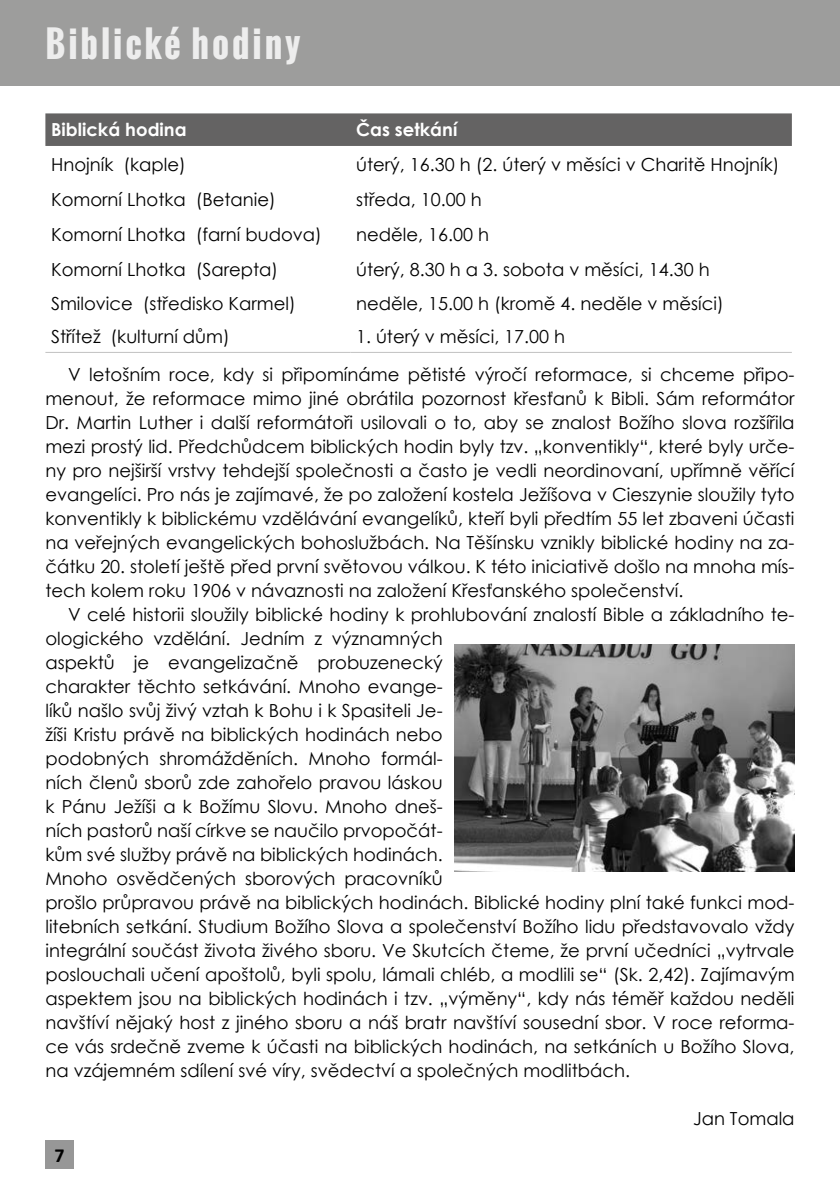
<style>
.page{position:relative;width:840px;height:1191px;background:#fff}
.page>*{position:absolute;margin:0;border:0;box-sizing:border-box;transform-origin:0 0}
.t1{font:700 36px "Oswald";letter-spacing:.08em;color:#ededed}
.t2{font:700 20px "Calibri";color:#000}
.t3{font:18px/24px "Century Gothic";color:#000;text-align:justify}
.t4{font:700 18px "Century Gothic";color:#fff}
</style>
<div class="page">
<div style="left:45px;top:1140px;width:29px;height:28px;background:#979797"></div>
<div style="left:0;top:0;width:839px;height:85px;background:#9d9d9c"></div>
<div style="left:45px;top:113px;width:746px;height:33px;background:#646363"></div>
<hr style="left:45px;top:352px;width:305px;height:1px;background:#c1c1c1">
<hr style="left:350px;top:352px;width:441px;height:1px;background:#c1c1c1">
<img style="left:454px;top:644px;width:340px;height:227px">
<h1 class="t1" style="left:45px;top:17px;width:256px">Biblické hodiny</h1>
<p class="t4" style="left:51px;top:116px;width:137px">Biblická hodina</p>
<p class="t4" style="left:356px;top:116px;width:103px">Čas setkání</p>
<p class="t3" style="left:51px;top:152px;width:136px">Hnojník (kaple)</p>
<p class="t3" style="left:356px;top:152px;width:424px">úterý, 16.30 h (2. úterý v měsíci v Charitě Hnojník)</p>
<p class="t3" style="left:51px;top:187px;width:226px">Komorní Lhotka (Betanie)</p>
<p class="t3" style="left:356px;top:187px;width:127px">středa, 10.00 h</p>
<p class="t3" style="left:51px;top:222px;width:272px">Komorní Lhotka (farní budova)</p>
<p class="t3" style="left:356px;top:222px;width:134px">neděle, 16.00 h</p>
<p class="t3" style="left:51px;top:257px;width:228px">Komorní Lhotka (Sarepta)</p>
<p class="t3" style="left:356px;top:257px;width:355px">úterý, 8.30 h a 3. sobota v měsíci, 14.30 h</p>
<p class="t3" style="left:51px;top:291px;width:246px">Smilovice (středisko Karmel)</p>
<p class="t3" style="left:356px;top:291px;width:369px">neděle, 15.00 h (kromě 4. neděle v měsíci)</p>
<p class="t3" style="left:51px;top:324px;width:180px">Střítež (kulturní dům)</p>
<p class="t3" style="left:356px;top:324px;width:210px">1. úterý v měsíci, 17.00 h</p>
<p class="t3" style="left:45px;top:362px;width:750px;text-indent:23px">V letošním roce, kdy si připomínáme pětisté výročí reformace, si chceme připo&shy;menout, že reformace mimo jiné obrátila pozornost křesťanů k Bibli. Sám reformátor Dr. Martin Luther i další reformátoři usilovali o to, aby se znalost Božího slova rozšířila mezi prostý lid. Předchůdcem biblických hodin byly tzv. „konventikly“, které byly urče&shy;ny pro nejširší vrstvy tehdejší společnosti a často je vedli neordinovaní, upřímně věřící evangelíci. Pro nás je zajímavé, že po založení kostela Ježíšova v Cieszynie sloužily tyto konventikly k biblickému vzdělávání evangelíků, kteří byli předtím 55 let zbaveni účasti na veřejných evangelických bohoslužbách. Na Těšínsku vznikly biblické hodiny na za&shy;čátku 20. století ještě před první světovou válkou. K této iniciativě došlo na mnoha mís&shy;tech kolem roku 1906 v návaznosti na založení Křesťanského společenství.</p>
<p class="t3" style="left:45px;top:602px;width:750px;text-align:left;text-indent:23px">V celé historii sloužily biblické hodiny k prohlubování znalostí Bible a základního te&shy;ologického vzdělání. Jedním z významných<br>aspektů je evangelizačně probuzenecký<br>charakter těchto setkávání. Mnoho evange-<br>líků našlo svůj živý vztah k Bohu i k Spasiteli Je-<br>žíši Kristu právě na biblických hodinách nebo<br>podobných shromážděních. Mnoho formál-<br>ních členů sborů zde zahořelo pravou láskou<br>k Pánu Ježíši a k Božímu Slovu. Mnoho dneš-<br>ních pastorů naší církve se naučilo prvopočát-<br>kům své služby právě na biblických hodinách.<br>Mnoho osvědčených sborových pracovníků<br>prošlo průpravou právě na biblických hodinách. Biblické hodiny plní také funkci mod&shy;litebních setkání. Studium Božího Slova a společenství Božího lidu představovalo vždy integrální součást života živého sboru. Ve Skutcích čteme, že první učedníci „vytrvale poslouchali učení apoštolů, byli spolu, lámali chléb, a modlili se“ (Sk. 2,42). Zajímavým aspektem jsou na biblických hodinách i tzv. „výměny“, kdy nás téměř každou neděli navštíví nějaký host z jiného sboru a náš bratr navštíví sousední sbor. V roce reforma&shy;ce vás srdečně zveme k účasti na biblických hodinách, na setkáních u Božího Slova, na vzájemném sdílení své víry, svědectví a společných modlitbách.</p>
<p class="t3" style="left:692px;top:1106px;width:103px">Jan Tomala</p>
<p class="t2" style="left:54px;top:1140px;width:12px">7</p>
</div>
